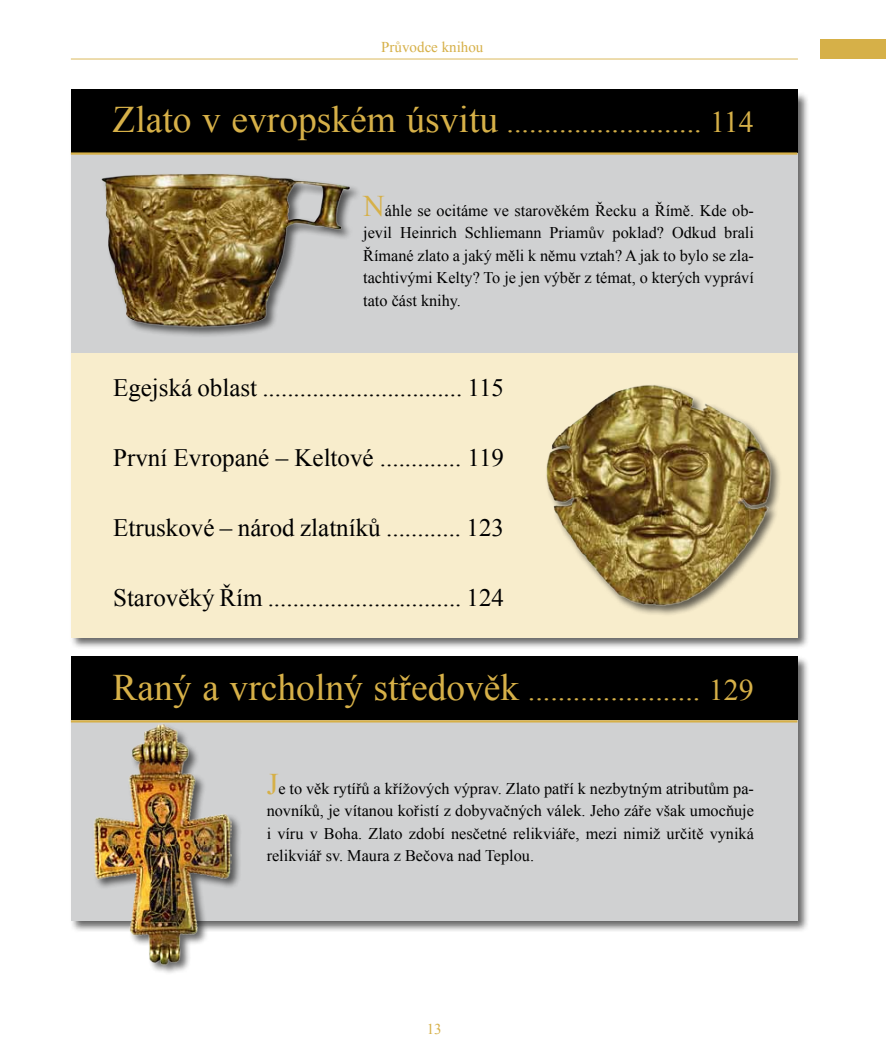
<style>
.page{position:relative;width:886px;height:1063px;background:#fff}
.page>*{position:absolute;margin:0;border:0;box-sizing:border-box;transform-origin:0 0}
.t1{font:30px "Times New Roman";color:#d6b048}
.t2{font:25px "Times New Roman";color:#000}
.t3{font:16.25px/22.5px "Times New Roman";color:#000;text-align:justify}
.t4{font:15px "Times New Roman";color:#d6b048}
.s1{font-size:37.5px}
.s2{font-size:30px;color:#d6b048}
</style>
<div class="page">
<hr style="left:71px;top:59px;width:727px;height:1px;background:#d6b048">
<div style="left:820px;top:39px;width:66px;height:20px;background:#d6b048"></div>
<div style="left:69px;top:92px;width:741px;height:558px;background:#000;opacity:.6"></div>
<div style="left:71px;top:93px;width:726px;height:545px;background:#f8edcc"></div>
<div style="left:69px;top:655px;width:741px;height:278px;background:#000;opacity:.6"></div>
<div style="left:71px;top:657px;width:726px;height:264px;background:#d0d1d2"></div>
<div style="left:71px;top:656px;width:726px;height:64px;background:#000"></div>
<div style="left:71px;top:89px;width:726px;height:264px;background:#d0d1d2"></div>
<div style="left:71px;top:89px;width:726px;height:63px;background:#000"></div>
<div style="left:545px;top:384px;width:237px;height:233px;background:#000;opacity:.6"></div>
<img style="left:545px;top:384px;width:228px;height:223px">
<div style="left:92px;top:723px;width:150px;height:253px;background:#000;opacity:.6"></div>
<img style="left:90px;top:723px;width:142px;height:246px">
<div style="left:101px;top:173px;width:260px;height:165px;background:#000;opacity:.6"></div>
<img style="left:101px;top:173px;width:249px;height:156px">
<hr style="left:71px;top:152px;width:726px;height:3px;background:#d6b048">
<hr style="left:71px;top:720px;width:726px;height:3px;background:#d6b048">
<p class="t4" style="left:381px;top:37px;width:104px">Průvodce knihou</p>
<h1 class="t1" style="left:112px;top:102px;width:643px"><span class="s1">Zlato v evropském úsvitu</span> .......................... 114</h1>
<p class="t3" style="left:363px;top:199px;width:392px"><span class="s2">N</span>áhle se ocitáme ve starověkém Řecku a Římě. Kde ob&shy;jevil Heinrich Schliemann Priamův poklad? Odkud brali Římané zlato a jaký měli k němu vztah? A jak to bylo se zla&shy;tachtivými Kelty? To je jen výběr z témat, o kterých vypráví tato část knihy.</p>
<h2 class="t2" style="left:113px;top:370px;width:392px">Egejská oblast ................................ 115</h2>
<h2 class="t2" style="left:113px;top:440px;width:392px">První Evropané – Keltové ............. 119</h2>
<h2 class="t2" style="left:113px;top:510px;width:392px">Etruskové – národ zlatníků ............ 123</h2>
<h2 class="t2" style="left:113px;top:580px;width:392px">Starověký Řím ............................... 124</h2>
<h1 class="t1" style="left:112px;top:670px;width:643px"><span class="s1">Raný a vrcholný středověk</span> ....................... 129</h1>
<p class="t3" style="left:267px;top:777px;width:489px"><span class="s2">J</span>e to věk rytířů a křížových výprav. Zlato patří k nezbytným atributům pa&shy;novníků, je vítanou kořistí z dobyvačných válek. Jeho záře však umocňuje i víru v Boha. Zlato zdobí nesčetné relikviáře, mezi nimiž určitě vyniká relikviář sv. Maura z Bečova nad Teplou.</p>
<p class="t4" style="left:427px;top:1018px;width:16px">13</p>
</div>
